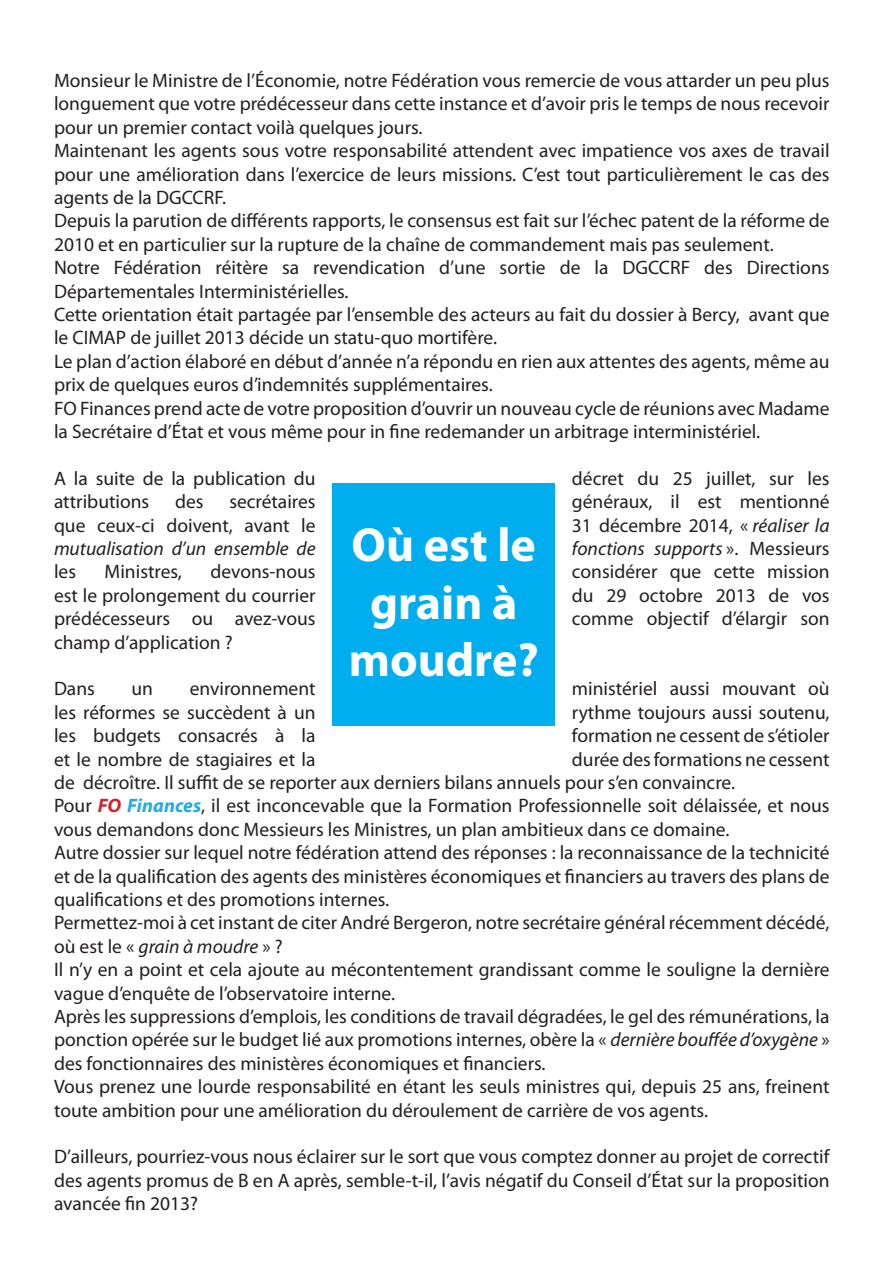
<style>
.page{position:relative;width:893px;height:1263px;background:#fff}
.page>*{position:absolute;margin:0;border:0;box-sizing:border-box;transform-origin:0 0}
.t1{font:700 48px/57.6px "Myriad Pro";color:#fff;text-align:center}
.Normal1{font:19.5px/23.4px "Myriad Pro";color:#231f20}
.Normal1-2{font:italic 19.5px "Myriad Pro";color:#231f20}
.s1{font-style:italic}
.s2{font-style:normal}
.s3{font-weight:700;font-style:italic;color:#d1232a}
.s4{font-weight:700;font-style:italic;color:#24aae1}
</style>
<div class="page">
<div style="left:333px;top:483px;width:222px;height:242px;background:#00aeef"></div>
<p class="Normal1" style="left:54px;top:68px;width:777px;text-align:justify">Monsieur le Ministre de l’Économie, notre Fédération vous remercie de vous attarder un peu plus longuement que votre prédécesseur dans cette instance et d’avoir pris le temps de nous recevoir pour un premier contact voilà quelques jours.</p>
<p class="Normal1" style="left:54px;top:139px;width:777px;text-align:justify">Maintenant les agents sous votre responsabilité attendent avec impatience vos axes de travail pour une amélioration dans l’exercice de leurs missions. C’est tout particulièrement le cas des agents de la DGCCRF.</p>
<p class="Normal1" style="left:54px;top:209px;width:777px">Depuis la parution de différents rapports, le consensus est fait sur l’échec patent de la réforme de<br>2010 et en particulier sur la rupture de la chaîne de commandement mais pas seulement.</p>
<p class="Normal1" style="left:54px;top:256px;width:777px">Notre Fédération réitère sa revendication d’une sortie de la DGCCRF des Directions<br>Départementales Interministérielles.</p>
<p class="Normal1" style="left:54px;top:302px;width:777px">Cette orientation était partagée par l’ensemble des acteurs au fait du dossier à Bercy, avant que le CIMAP de juillet 2013 décide un statu-quo mortifère.</p>
<p class="Normal1" style="left:54px;top:349px;width:777px">Le plan d’action élaboré en début d’année n’a répondu en rien aux attentes des agents, même au prix de quelques euros d’indemnités supplémentaires.</p>
<p class="Normal1" style="left:54px;top:396px;width:777px">FO Finances prend acte de votre proposition d’ouvrir un nouveau cycle de réunions avec Madame la Secrétaire d’État et vous même pour in fine redemander un arbitrage interministériel.</p>
<p class="Normal1" style="left:54px;top:466px;width:263px">A la suite de la publication du</p>
<p class="Normal1" style="left:572px;top:466px;width:259px">décret du 25 juillet, sur les</p>
<p class="Normal1" style="left:54px;top:490px;width:97px">attributions</p>
<p class="Normal1" style="left:175px;top:490px;width:30px">des</p>
<p class="Normal1" style="left:229px;top:490px;width:88px">secrétaires</p>
<p class="Normal1" style="left:572px;top:490px;width:259px">généraux, il est mentionné</p>
<p class="Normal1" style="left:54px;top:513px;width:263px">que ceux-ci doivent, avant le</p>
<p class="Normal1" style="left:572px;top:513px;width:259px">31 décembre 2014, « <span class="s1">réaliser la</span></p>
<p class="Normal1-2" style="left:54px;top:536px;width:263px">mutualisation d’un ensemble de</p>
<p class="Normal1-2" style="left:572px;top:536px;width:259px">fonctions supports <span class="s2">». Messieurs</span></p>
<p class="Normal1" style="left:54px;top:560px;width:24px">les</p>
<p class="Normal1" style="left:104px;top:560px;width:79px">Ministres,</p>
<p class="Normal1" style="left:210px;top:560px;width:107px">devons-nous</p>
<p class="Normal1" style="left:572px;top:560px;width:259px">considérer que cette mission</p>
<p class="Normal1" style="left:54px;top:583px;width:263px">est le prolongement du courrier</p>
<p class="Normal1" style="left:572px;top:583px;width:259px">du 29 octobre 2013 de vos</p>
<p class="Normal1" style="left:54px;top:607px;width:263px">prédécesseurs ou avez-vous</p>
<p class="Normal1" style="left:572px;top:607px;width:259px">comme objectif d’élargir son</p>
<p class="Normal1" style="left:54px;top:630px;width:180px">champ d’application ?</p>
<p class="Normal1" style="left:54px;top:677px;width:42px">Dans</p>
<p class="Normal1" style="left:132px;top:677px;width:23px">un</p>
<p class="Normal1" style="left:190px;top:677px;width:127px">environnement</p>
<p class="Normal1" style="left:572px;top:677px;width:259px">ministériel aussi mouvant où</p>
<p class="Normal1" style="left:54px;top:700px;width:263px">les réformes se succèdent à un</p>
<p class="Normal1" style="left:572px;top:700px;width:259px">rythme toujours aussi soutenu,</p>
<p class="Normal1" style="left:54px;top:724px;width:263px">les budgets consacrés à la</p>
<p class="Normal1" style="left:572px;top:724px;width:259px">formation ne cessent de s’étioler</p>
<p class="Normal1" style="left:54px;top:747px;width:263px">et le nombre de stagiaires et la</p>
<p class="t1" style="left:349px;top:515px;width:192px">Où est le grain à moudre?</p>
<p class="Normal1" style="left:54px;top:747px;width:777px;text-indent:518px">durée des formations ne cessent de décroître. Il suffit de se reporter aux derniers bilans annuels pour s’en convaincre.</p>
<p class="Normal1" style="left:54px;top:794px;width:777px">Pour <span class="s3">FO</span> <span class="s4">Finances</span>, il est inconcevable que la Formation Professionnelle soit délaissée, et nous vous demandons donc Messieurs les Ministres, un plan ambitieux dans ce domaine.</p>
<p class="Normal1" style="left:54px;top:841px;width:777px;text-align:justify">Autre dossier sur lequel notre fédération attend des réponses : la reconnaissance de la technicité et de la qualification des agents des ministères économiques et financiers au travers des plans de qualifications et des promotions internes.</p>
<p class="Normal1" style="left:54px;top:911px;width:777px">Permettez-moi à cet instant de citer André Bergeron, notre secrétaire général récemment décédé, où est le « <span class="s1">grain à moudre</span> » ?</p>
<p class="Normal1" style="left:54px;top:958px;width:777px">Il n’y en a point et cela ajoute au mécontentement grandissant comme le souligne la dernière vague d’enquête de l’observatoire interne.</p>
<p class="Normal1" style="left:54px;top:1004px;width:777px;text-align:justify">Après les suppressions d’emplois, les conditions de travail dégradées, le gel des rémunérations, la ponction opérée sur le budget lié aux promotions internes, obère la « <span class="s1">dernière bouffée d’oxygène</span> » des fonctionnaires des ministères économiques et financiers.</p>
<p class="Normal1" style="left:54px;top:1075px;width:777px">Vous prenez une lourde responsabilité en étant les seuls ministres qui, depuis 25 ans, freinent toute ambition pour une amélioration du déroulement de carrière de vos agents.</p>
<p class="Normal1" style="left:54px;top:1145px;width:777px;text-align:justify">D’ailleurs, pourriez-vous nous éclairer sur le sort que vous comptez donner au projet de correctif des agents promus de B en A après, semble-t-il, l’avis négatif du Conseil d’État sur la proposition avancée fin 2013?</p>
</div>
